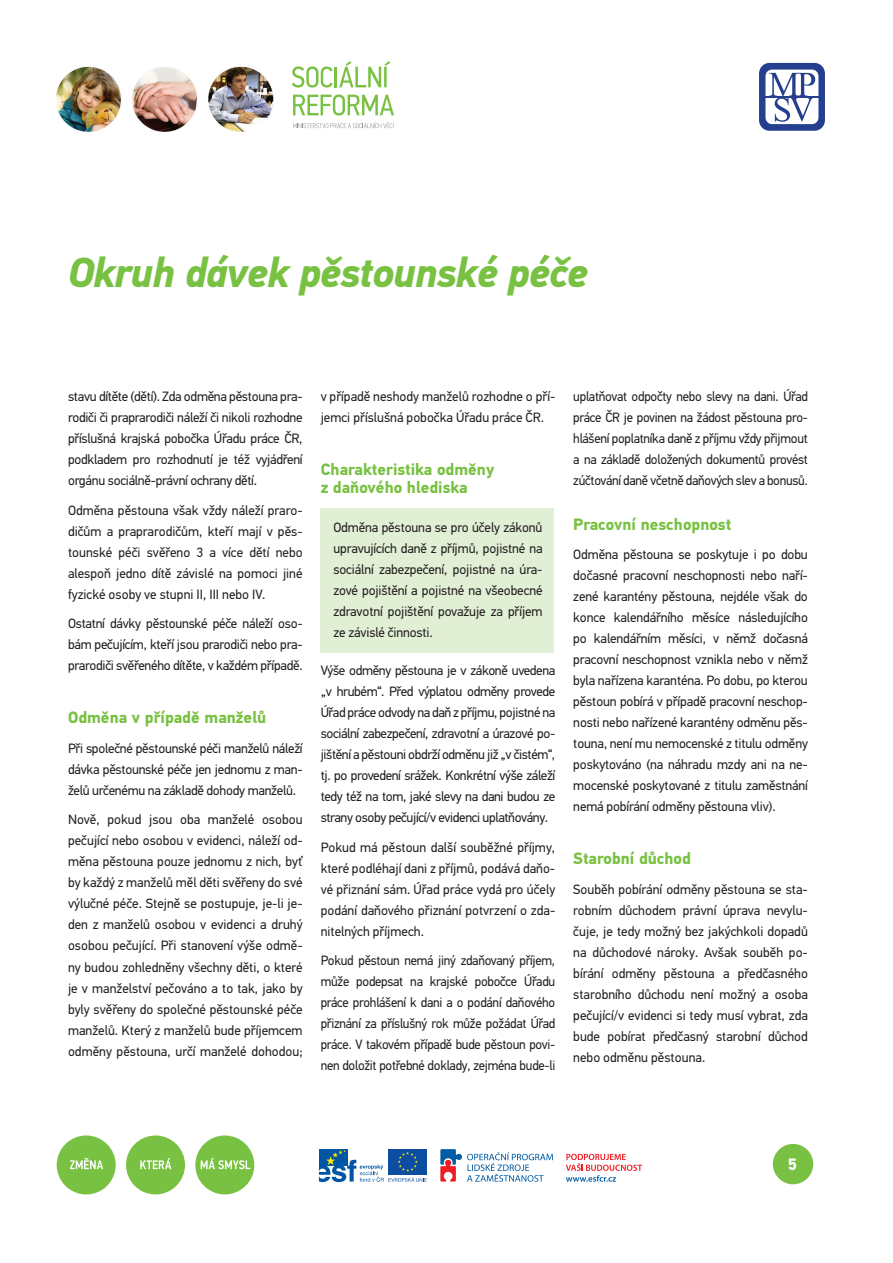
<style>
.page{position:relative;width:893px;height:1263px;background:#fff}
.page>*{position:absolute;margin:0;border:0;box-sizing:border-box;transform-origin:0 0}
.t1{font:italic 700 42px "PF Din Text Pro";letter-spacing:-.02em;color:#79c142}
.t2{font:700 16.5px/18px "PF Din Text Pro";color:#79c142}
.t3{font:700 16.5px "PF Din Text Pro";color:#fff}
.t4{font:13.5px/21px "PF Din Text Pro";letter-spacing:-.01em;color:#231f20;text-align:justify}
</style>
<div class="page">
<div style="left:773px;top:1144px;width:40px;height:40px;background:#79c142;border-radius:50%"></div>
<svg style="left:440px;top:1149px;width:113px;height:33px"></svg>
<div style="left:388px;top:1149px;width:39px;height:26px;background:#0d4da1"></div>
<svg style="left:566px;top:1154px;width:76px;height:28px"></svg>
<div style="left:319px;top:1149px;width:28px;height:17px;background:#0155a5"></div>
<svg style="left:319px;top:1150px;width:108px;height:32px"></svg>
<svg style="left:293px;top:122px;width:101px;height:6px"></svg>
<svg style="left:292px;top:66px;width:41px;height:22px"></svg>
<hr style="left:335px;top:67px;width:2px;height:20px;background:#79c142">
<svg style="left:339px;top:61px;width:51px;height:26px"></svg>
<svg style="left:293px;top:94px;width:101px;height:22px"></svg>
<div style="left:57px;top:1135px;width:59px;height:59px;background:#79c142;border-radius:50%"></div>
<div style="left:126px;top:1135px;width:59px;height:59px;background:#79c142;border-radius:50%"></div>
<div style="left:195px;top:1135px;width:59px;height:59px;background:#79c142;border-radius:50%"></div>
<svg style="left:70px;top:1158px;width:33px;height:11px"></svg>
<svg style="left:140px;top:1158px;width:31px;height:11px"></svg>
<svg style="left:201px;top:1158px;width:49px;height:11px"></svg>
<img style="left:56px;top:66px;width:218px;height:66px">
<svg style="left:759px;top:63px;width:66px;height:68px"></svg>
<div style="left:320px;top:508px;width:234px;height:145px;background:#e1efd4"></div>
<h1 class="t1" style="left:68px;top:247px;width:522px">Okruh dávek pěstounské péče</h1>
<p class="t4" style="left:68px;top:386px;width:236px">stavu dítěte (dětí). Zda odměna pěstouna pra&shy;rodiči či praprarodiči náleží či nikoli rozhodne příslušná krajská pobočka Úřadu práce ČR, podkladem pro rozhodnutí je též vyjádření orgánu sociálně-právní ochrany dětí.</p>
<p class="t4" style="left:68px;top:500px;width:236px">Odměna pěstouna však vždy náleží praro&shy;dičům a praprarodičům, kteří mají v pěs&shy;tounské péči svěřeno 3 a více dětí nebo alespoň jedno dítě závislé na pomoci jiné fyzické osoby ve stupni II, III nebo IV.</p>
<p class="t4" style="left:68px;top:613px;width:236px">Ostatní dávky pěstounské péče náleží oso&shy;bám pečujícím, kteří jsou prarodiči nebo pra&shy;prarodiči svěřeného dítěte, v každém případě.</p>
<p class="t2" style="left:68px;top:709px;width:200px">Odměna v případě manželů</p>
<p class="t4" style="left:68px;top:738px;width:236px">Při společné pěstounské péči manželů náleží dávka pěstounské péče jen jednomu z man&shy;želů určenému na základě dohody manželů.</p>
<p class="t4" style="left:68px;top:809px;width:236px">Nově, pokud jsou oba manželé osobou pečující nebo osobou v evidenci, náleží od&shy;měna pěstouna pouze jednomu z nich, byť by každý z manželů měl děti svěřeny do své výlučné péče. Stejně se postupuje, je-li je&shy;den z manželů osobou v evidenci a druhý osobou pečující. Při stanovení výše odmě&shy;ny budou zohledněny všechny děti, o které je v manželství pečováno a to tak, jako by byly svěřeny do společné pěstounské péče manželů. Který z manželů bude příjemcem odměny pěstouna, určí manželé dohodou;</p>
<p class="t4" style="left:321px;top:386px;width:236px">v případě neshody manželů rozhodne o pří&shy;jemci příslušná pobočka Úřadu práce ČR.</p>
<p class="t2" style="left:321px;top:461px;width:175px">Charakteristika odměny z daňového hlediska</p>
<p class="t4" style="left:333px;top:517px;width:211px">Odměna pěstouna se pro účely zákonů upravujících daně z příjmů, pojistné na sociální zabezpečení, pojistné na úra&shy;zové pojištění a pojistné na všeobecné zdravotní pojištění považuje za příjem ze závislé činnosti.</p>
<p class="t4" style="left:321px;top:660px;width:236px">Výše odměny pěstouna je v zákoně uvedena „v hrubém“. Před výplatou odměny provede Úřad práce odvody na daň z příjmu, pojistné na sociální zabezpečení, zdravotní a úrazové po&shy;jištění a pěstouni obdrží odměnu již „v čistém“, tj. po provedení srážek. Konkrétní výše záleží tedy též na tom, jaké slevy na dani budou ze strany osoby pečující/v evidenci uplatňovány.</p>
<p class="t4" style="left:321px;top:836px;width:236px">Pokud má pěstoun další souběžné příjmy, které podléhají dani z příjmů, podává daňo&shy;vé přiznání sám. Úřad práce vydá pro účely podání daňového přiznání potvrzení o zda&shy;nitelných příjmech.</p>
<p class="t4" style="left:321px;top:950px;width:236px">Pokud pěstoun nemá jiný zdaňovaný příjem, může podepsat na krajské pobočce Úřadu práce prohlášení k dani a o podání daňového přiznání za příslušný rok může požádat Úřad práce. V takovém případě bude pěstoun povi&shy;nen doložit potřebné doklady, zejména bude-li</p>
<p class="t4" style="left:573px;top:386px;width:236px">uplatňovat odpočty nebo slevy na dani. Úřad práce ČR je povinen na žádost pěstouna pro&shy;hlášení poplatníka daně z příjmu vždy přijmout a na základě doložených dokumentů provést zúčtování daně včetně daňových slev a bonusů.</p>
<p class="t2" style="left:573px;top:516px;width:159px">Pracovní neschopnost</p>
<p class="t4" style="left:573px;top:544px;width:236px">Odměna pěstouna se poskytuje i po dobu dočasné pracovní neschopnosti nebo naří&shy;zené karantény pěstouna, nejdéle však do konce kalendářního měsíce následujícího po kalendářním měsíci, v němž dočasná pracovní neschopnost vznikla nebo v němž byla nařízena karanténa. Po dobu, po kterou pěstoun pobírá v případě pracovní neschop&shy;nosti nebo nařízené karantény odměnu pěs&shy;touna, není mu nemocenské z titulu odměny poskytováno (na náhradu mzdy ani na ne&shy;mocenské poskytované z titulu zaměstnání nemá pobírání odměny pěstouna vliv).</p>
<p class="t2" style="left:573px;top:850px;width:119px">Starobní důchod</p>
<p class="t4" style="left:573px;top:879px;width:236px">Souběh pobírání odměny pěstouna se sta&shy;robním důchodem právní úprava nevylu&shy;čuje, je tedy možný bez jakýchkoli dopadů na důchodové nároky. Avšak souběh po&shy;bírání odměny pěstouna a předčasného starobního důchodu není možný a osoba pečující/v evidenci si tedy musí vybrat, zda bude pobírat předčasný starobní důchod nebo odměnu pěstouna.</p>
<p class="t3" style="left:788px;top:1154px;width:11px">5</p>
</div>
